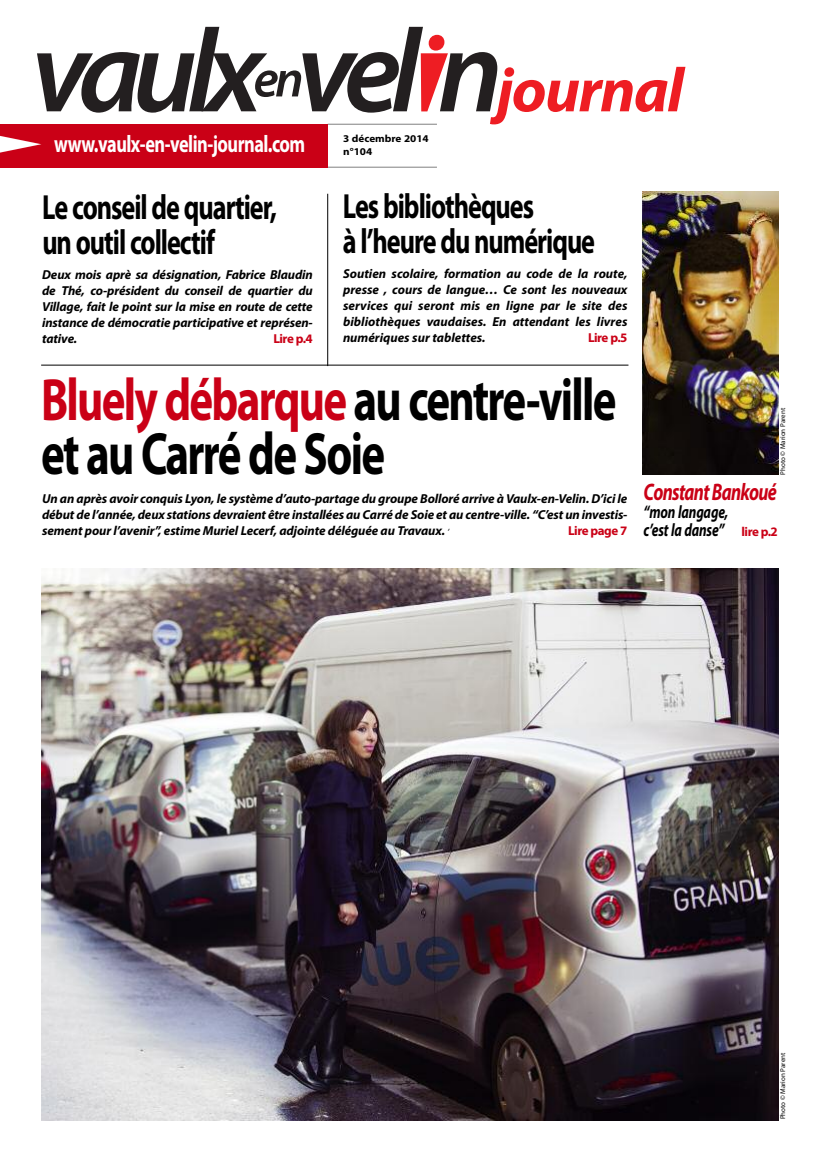
<style>
.page{position:relative;width:820px;height:1163px;background:#fff}
.page>*{position:absolute;margin:0;border:0;box-sizing:border-box;transform-origin:0 0}
.t1{font:700 60px/54px "Myriad Pro";letter-spacing:-.04em;color:#000;scale:.75 1}
.t2{font:700 35px/35px "Myriad Pro";letter-spacing:-.04em;color:#000;scale:.75 1}
.t3{font:700 24px "Myriad Pro";letter-spacing:-.03em;color:#fff;scale:.76 1}
.t4{font:italic 700 24px "Myriad Pro";letter-spacing:-.04em;color:#ca0016;scale:.75 1}
.t5{font:italic 700 18px/18px "Myriad Pro";letter-spacing:-.01em;color:#000;scale:.75 1}
.t6{font:italic 700 13px/16px "Myriad Pro";letter-spacing:-.01em;color:#000;text-align:justify}
.t7{font:700 13px "Myriad Pro";letter-spacing:-.035em;color:#ca0016}
.t8{font:700 10.4px "Myriad Pro";color:#000;scale:1.08 1}
.t9{font:7px "Myriad Pro";color:#000}
.s1{color:#ca0016}
.s2{font-weight:400;font-size:9px}
.s3{font-style:normal;font-size:13px;color:#ca0016}
</style>
<div class="page">
<hr style="left:327px;top:124px;width:110px;height:1px;background:#808080">
<hr style="left:327px;top:167px;width:110px;height:1px;background:#808080">
<div style="left:0;top:124px;width:327px;height:43px;background:#ca0016"></div>
<hr style="left:41px;top:364px;width:587px;height:1px;background:#000">
<hr style="left:327px;top:194px;width:1px;height:172px;background:#000">
<img style="left:42px;top:569px;width:736px;height:550px">
<img style="left:642px;top:192px;width:136px;height:282px">
<svg style="left:37px;top:27px;width:648px;height:97px"></svg>
<h3 class="t3" style="left:54px;top:135px;width:332px">www.vaulx-en-velin-journal.com</h3>
<h2 class="t2" style="left:42px;top:193px;width:314px">Le conseil de quartier, un outil collectif</h2>
<p class="t6" style="left:42px;top:267px;width:272px">Deux mois aprè sa désignation, Fabrice Blaudin de Thé, co-président du conseil de quartier du Village, fait le point sur la mise en route de cette instance de démocratie participative et représen&shy;tative.</p>
<p class="t7" style="left:273px;top:333px;width:41px">Lire p.4</p>
<p class="t8" style="left:343px;top:135px;width:81px">3 décembre 2014</p>
<p class="t8" style="left:343px;top:148px;width:28px">n°104</p>
<h2 class="t2" style="left:343px;top:191px;width:338px">Les bibliothèques<br>à l’heure du numérique</h2>
<p class="t6" style="left:343px;top:267px;width:286px">Soutien scolaire, formation au code de la route, presse , cours de langue… Ce sont les nouveaux services qui seront mis en ligne par le site des bibliothèques vaudaises. En attendant les livres numériques sur tablettes.</p>
<p class="t7" style="left:587px;top:333px;width:41px">Lire p.5</p>
<h1 class="t1" style="left:41px;top:377px;width:768px"><span class="s1">Bluely débarque</span> au centre-ville et au Carré de Soie</h1>
<p class="t6" style="left:42px;top:492px;width:586px">Un an après avoir conquis Lyon, le système d’auto-partage du groupe Bolloré arrive à Vaulx-en-Velin. D’ici le début de l’année, deux stations devraient être installées au Carré de Soie et au centre-ville. “C’est un investis&shy;sement pour l’avenir”, estime Muriel Lecerf, adjointe déléguée au Travaux. <span class="s2">’</span></p>
<p class="t7" style="left:568px;top:526px;width:61px">Lire page 7</p>
<p class="t9" style="left:779px;top:475px;width:68px;rotate:-90deg">Photo © Marion Parent</p>
<h3 class="t4" style="left:643px;top:482px;width:179px">Constant Bankoué</h3>
<h3 class="t5" style="left:643px;top:504px;width:180px">“mon langage,<br>c’est la danse” <span class="s3">lire p.2</span></h3>
<p class="t9" style="left:779px;top:1119px;width:68px;rotate:-90deg">Photo © Marion Parent</p>
</div>
